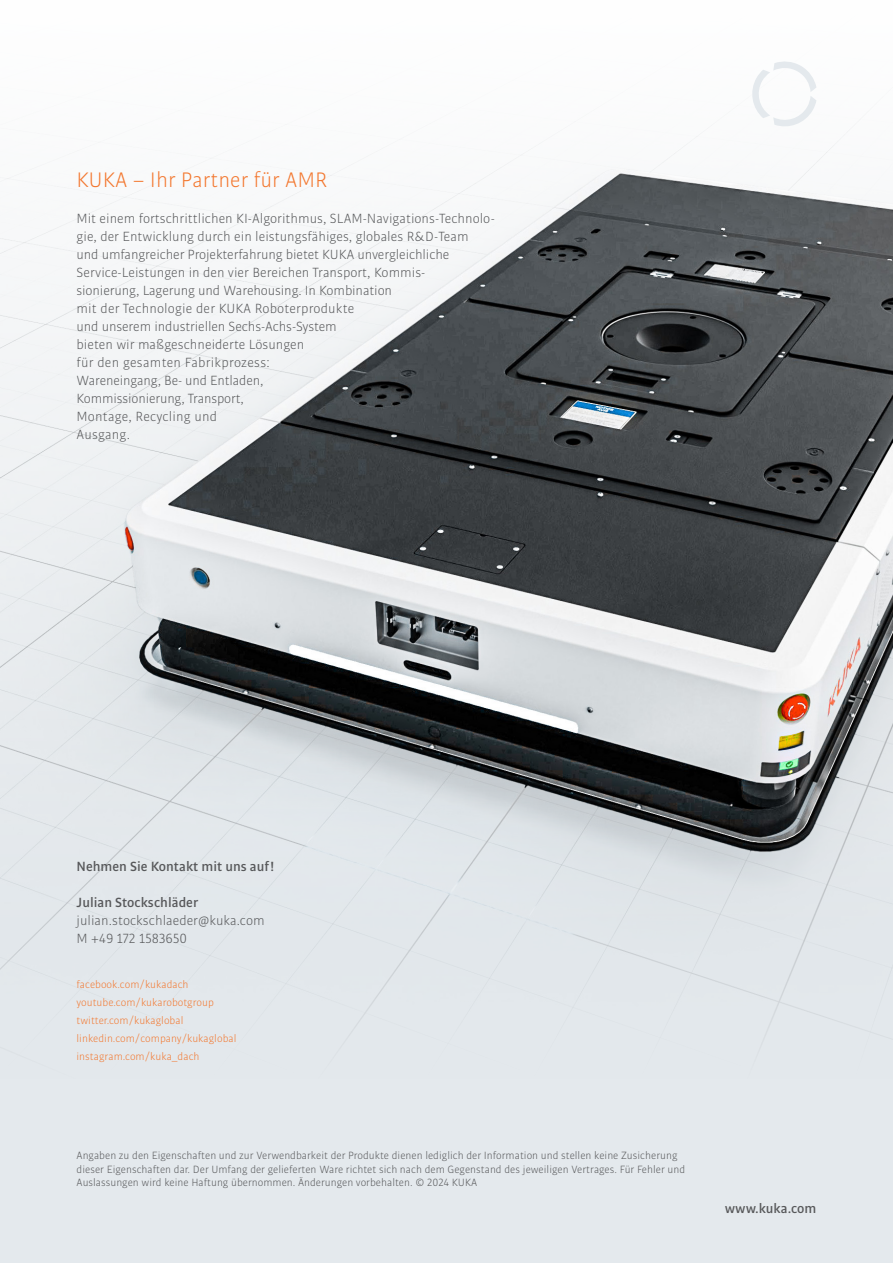
<style>
.page{position:relative;width:893px;height:1263px;background:#e4e9ed}
.page>*{position:absolute;margin:0;border:0;box-sizing:border-box;transform-origin:0 0}
.KUKA_2021-12_-_Subline_15___18{font:22.5px "KUK Aii Bulo";color:#f3772e}
.KUKA_2021-12_-_Copy_9_5___12{font:14.25px/18px "KUK Aii Bulo";color:#57585a}
.KUKA_2021-12_-_Copy_9_5___12-2{font:700 14.25px "KUK Aii Bulo";color:#57585a}
.KUKA_2021-12_-_Caption_7_5___9{font:700 14.25px "KUK Aii Bulo";color:#57585a}
.KUKA_2021-12_-_Subline_15___18-2{font:11.25px/13.5px "KUK Aii Bulo";color:#57585a}
.KUKA_2021-12_-_Caption_7_5___9-2{font:11.25px "KUK Aii Bulo";color:#f3772e}
</style>
<div class="page">
<div style="left:0;top:0;width:893px;height:943px;background:linear-gradient(to bottom,#fefefe,#dfe4e8)"></div>
<img style="left:77px;top:169px;width:816px;height:869px">
<svg style="left:749px;top:60px;width:67px;height:69px"></svg>
<p class="KUKA_2021-12_-_Subline_15___18" style="left:77px;top:166px;width:252px">KUKA – Ihr Partner für AMR</p>
<p class="KUKA_2021-12_-_Copy_9_5___12" style="left:77px;top:209px;width:420px">Mit einem fortschrittlichen KI-Algorithmus, SLAM-Navigations-Technolo&shy;gie, der Entwicklung durch ein leistungsfähiges, globales R&amp;D-Team<br>und umfangreicher Projekterfahrung bietet KUKA unvergleichliche Service-Leistungen in den vier Bereichen Transport, Kommis-<br>sionierung, Lagerung und Warehousing. In Kombination<br>mit der Technologie der KUKA Roboterprodukte<br>und unserem industriellen Sechs-Achs-System<br>bieten wir maßgeschneiderte Lösungen<br>für den gesamten Fabrikprozess:<br>Wareneingang, Be- und Entladen,<br>Kommissionierung, Transport,<br>Montage, Recycling und<br>Ausgang.</p>
<p class="KUKA_2021-12_-_Copy_9_5___12-2" style="left:77px;top:857px;width:200px">Nehmen Sie Kontakt mit uns auf!</p>
<p class="KUKA_2021-12_-_Copy_9_5___12-2" style="left:77px;top:893px;width:123px">Julian Stockschläder</p>
<p class="KUKA_2021-12_-_Copy_9_5___12" style="left:77px;top:911px;width:190px">julian.stockschlaeder@kuka.com</p>
<p class="KUKA_2021-12_-_Copy_9_5___12" style="left:77px;top:929px;width:112px">M +49 172 1583650</p>
<p class="KUKA_2021-12_-_Caption_7_5___9-2" style="left:77px;top:977px;width:114px">facebook.com/kukadach</p>
<p class="KUKA_2021-12_-_Caption_7_5___9-2" style="left:77px;top:1013px;width:108px">twitter.com/kukaglobal</p>
<p class="KUKA_2021-12_-_Caption_7_5___9-2" style="left:77px;top:1031px;width:161px">linkedin.com/company/kukaglobal</p>
<p class="KUKA_2021-12_-_Caption_7_5___9-2" style="left:77px;top:1049px;width:125px">instagram.com/kuka_dach</p>
<p class="KUKA_2021-12_-_Caption_7_5___9-2" style="left:77px;top:995px;width:139px">youtube.com/kukarobotgroup</p>
<p class="KUKA_2021-12_-_Subline_15___18-2" style="left:77px;top:1148px;width:610px">Angaben zu den Eigenschaften und zur Verwendbarkeit der Produkte dienen lediglich der Information und stellen keine Zusicherung dieser Eigenschaften dar. Der Umfang der gelieferten Ware richtet sich nach dem Gegenstand des jeweiligen Vertrages. Für Fehler und<br>Auslassungen wird keine Haftung übernommen. Änderungen vorbehalten. © 2024 KUKA</p>
<p class="KUKA_2021-12_-_Caption_7_5___9" style="left:725px;top:1199px;width:93px">www.kuka.com</p>
</div>
